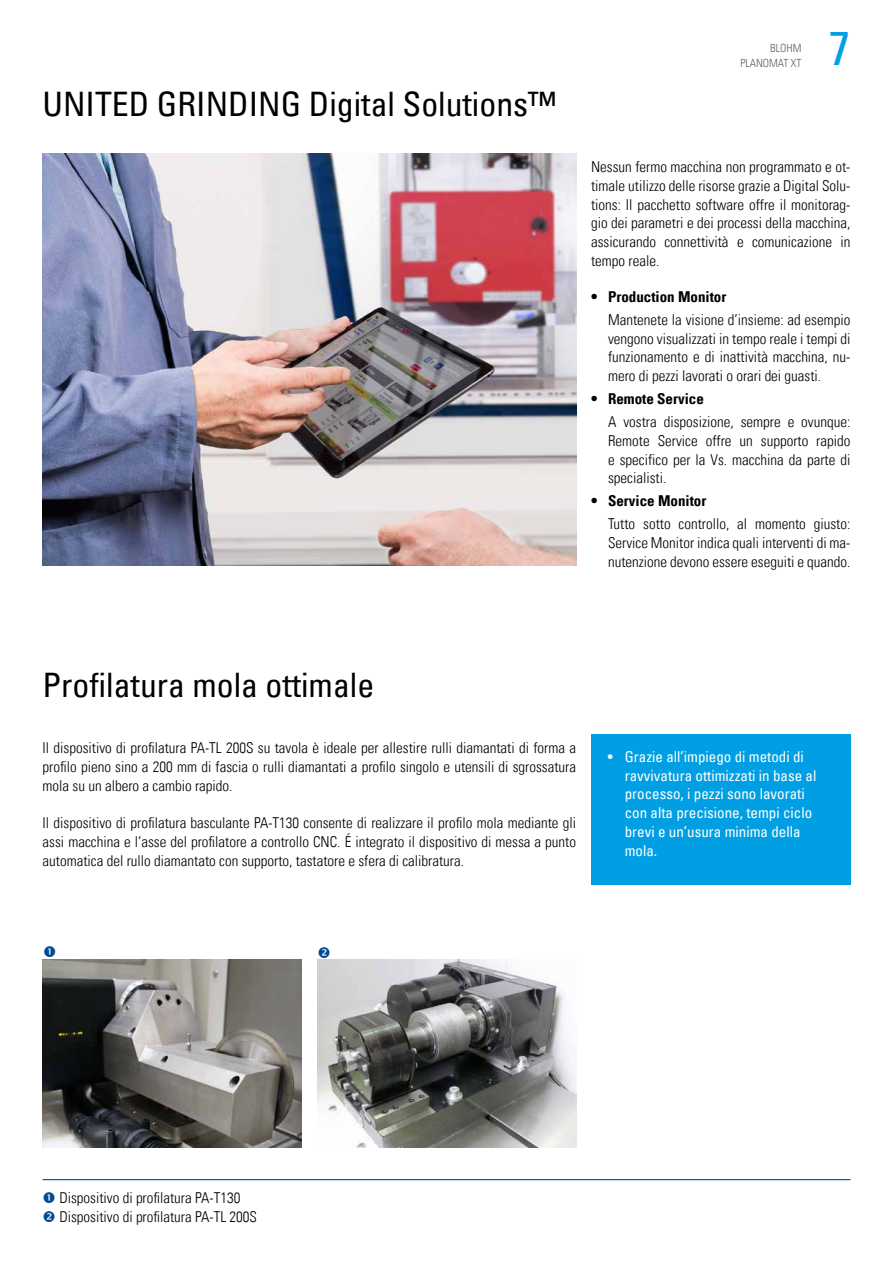
<style>
.page{position:relative;width:893px;height:1263px;background:#fff}
.page>*{position:absolute;margin:0;border:0;box-sizing:border-box;transform-origin:0 0}
.t1{font:condensed 48px "Univers Com 57";color:#009fe3}
.t2{font:condensed 33.75px "Univers Com 57";color:#000}
.t3{font:15px/18.8px "Univers Com 47 Light Cond";color:#000;text-align:justify}
.t4{font:condensed 15px/18.8px "Univers Com 57";color:#fff}
.t5{font:15px "Univers Com 67 Bold Cond";color:#000}
.t6{font:11.25px/15px "Univers Com 47 Light Cond";color:#646363;text-align:right}
</style>
<div class="page">
<hr style="left:43px;top:1179px;width:807px;height:1px;background:#004994">
<img style="left:43px;top:153px;width:533px;height:413px">
<img style="left:42px;top:960px;width:260px;height:187px">
<img style="left:318px;top:960px;width:258px;height:187px">
<div style="left:591px;top:735px;width:260px;height:150px;background:#009fe3"></div>
<h2 class="t2" style="left:43px;top:82px;width:515px">UNITED GRINDING Digital Solutions™</h2>
<p class="t6" style="left:740px;top:41px;width:63px">BLOHM<br>PLANOMAT XT</p>
<h1 class="t1" style="left:829px;top:17px;width:23px">7</h1>
<p class="t3" style="left:591px;top:157px;width:261px">Nessun fermo macchina non programmato e ot&shy;timale utilizzo delle risorse grazie a Digital Solu&shy;tions: Il pacchetto software offre il monitorag&shy;gio dei parametri e dei processi della macchina, assicurando connettività e comunicazione in tempo reale.</p>
<p class="t5" style="left:591px;top:287px;width:137px">• Production Monitor</p>
<p class="t3" style="left:608px;top:310px;width:244px">Mantenete la visione d’insieme: ad esempio vengono visualizzati in tempo reale i tempi di funzionamento e di inattività macchina, nu&shy;mero di pezzi lavorati o orari dei guasti.</p>
<p class="t5" style="left:591px;top:389px;width:114px">• Remote Service</p>
<p class="t3" style="left:608px;top:412px;width:244px">A vostra disposizione, sempre e ovunque:<br>Remote Service offre un supporto rapido e specifico per la Vs. macchina da parte di specialisti.</p>
<p class="t5" style="left:591px;top:492px;width:117px">• Service Monitor</p>
<p class="t3" style="left:608px;top:515px;width:244px">Tutto sotto controllo, al momento giusto:<br>Service Monitor indica quali interventi di ma&shy;nutenzione devono essere eseguiti e quando.</p>
<h2 class="t2" style="left:43px;top:664px;width:333px">Profilatura mola ottimale</h2>
<p class="t3" style="left:43px;top:739px;width:535px">Il dispositivo di profilatura PA-TL 200S su tavola è ideale per allestire rulli diamantati di forma a profilo pieno sino a 200 mm di fascia o rulli diamantati a profilo singolo e utensili di sgrossatura mola su un albero a cambio rapido.</p>
<p class="t3" style="left:43px;top:814px;width:535px">Il dispositivo di profilatura basculante PA-T130 consente di realizzare il profilo mola mediante gli assi macchina e l’asse del profilatore a controllo CNC. É integrato il dispositivo di messa a punto automatica del rullo diamantato con supporto, tastatore e sfera di calibratura.</p>
<p class="t4" style="left:625px;top:747px;width:193px;text-indent:-17px">• Grazie all’impiego di metodi di ravvivatura ottimizzati in base al processo, i pezzi sono lavorati con alta precisione, tempi ciclo brevi e un’usura minima della mola.</p>
<p class="t3" style="left:59px;top:1189px;width:199px">Dispositivo di profilatura PA-T130<br>Dispositivo di profilatura PA-TL 200S</p>
</div>
